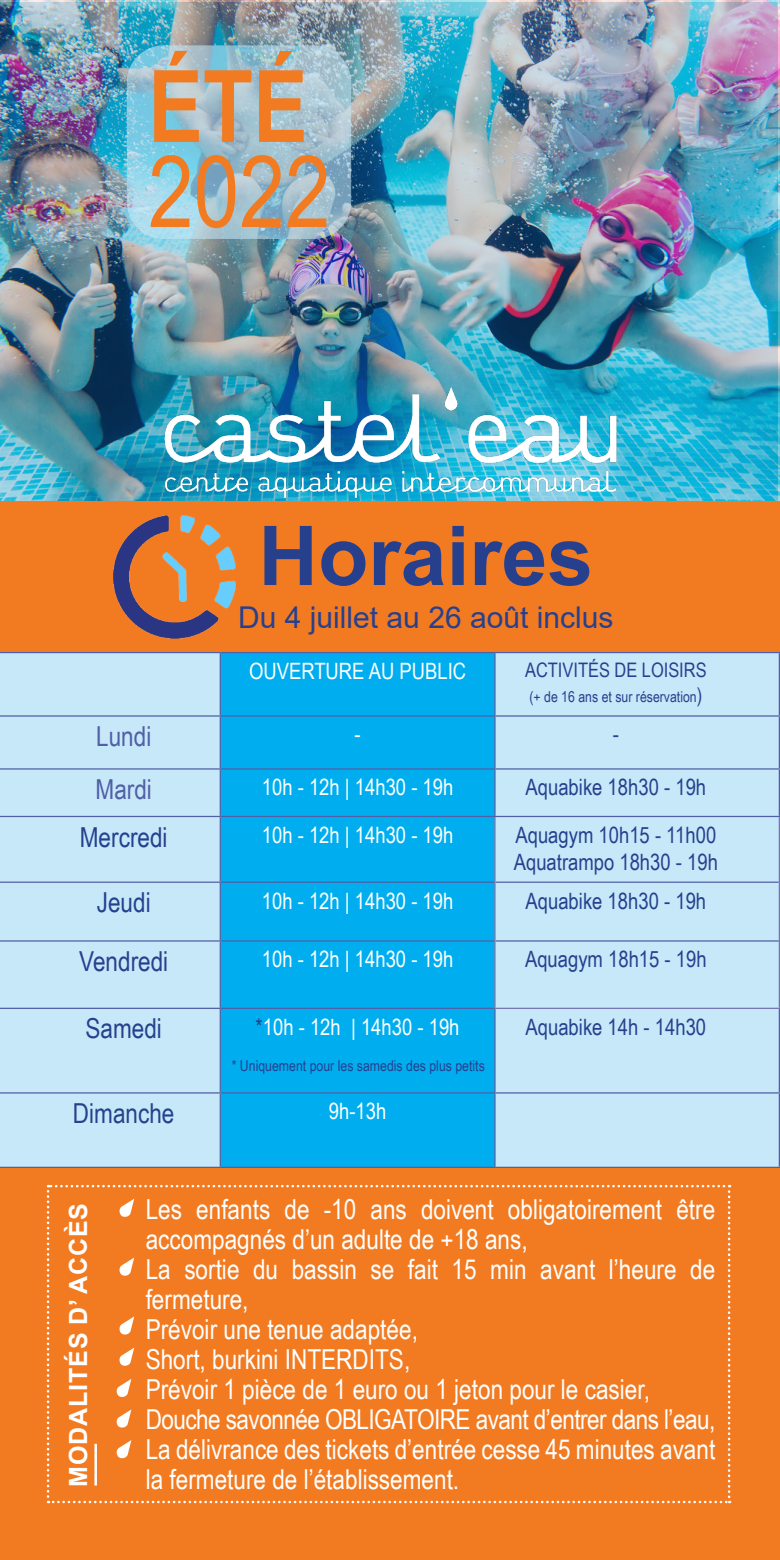
<style>
.page{position:relative;width:780px;height:1560px;background:#fff}
.page>*{position:absolute;margin:0;border:0;box-sizing:border-box;transform-origin:0 0}
.t1{font:100px "Arial Narrow";color:#f27b22}
.t2{font:700 100px "Arial Narrow";color:#f27b22}
.t3{font:700 82.5px "Arial";color:#27408e}
.t4{font:30px "Arial";color:#27408e}
.t5{font:27.5px/30px "Arial Narrow";color:#fff}
.t6{font:27.5px "Arial Narrow";letter-spacing:-.02em;color:#fff}
.t7{font:27.5px "Arial Narrow";color:#27408e}
.t8{font:27.5px "Arial Narrow";color:#505fa6}
.t9{font:27.5px "Arial Narrow";color:#27428c}
.t10{font:700 25px "Arial";letter-spacing:.035em;color:#fff}
.t11{font:22.5px "Arial Narrow";color:#fff}
.t12{font:22.5px "Arial Narrow";color:#27408e}
.t13{font:20px "Arial Narrow";color:#27408e}
.t14{font:15px "Arial Narrow";color:#27408e}
.s1{font-size:20px}
.s2{color:#27428c}
</style>
<div class="page">
<div style="left:0;top:1166px;width:780px;height:393px;background:#f27b22"></div>
<img style="left:0;top:0;width:780px;height:501px">
<div style="left:0;top:501px;width:780px;height:151px;background:#f27b22"></div>
<div style="left:1px;top:653px;width:777px;height:513px;background:#c6e8f9"></div>
<div style="left:221px;top:653px;width:273px;height:513px;background:#00aeef"></div>
<div style="left:1px;top:817px;width:219px;height:349px;background:#c6e8f9"></div>
<div style="left:495px;top:817px;width:283px;height:190px;background:#c6e8f9"></div>
<hr style="left:0;top:652px;width:220px;height:1px;background:#505fa6">
<hr style="left:0;top:653px;width:1px;height:62px;background:#505fa6">
<hr style="left:220px;top:652px;width:275px;height:1px;background:#505fa6">
<hr style="left:220px;top:653px;width:1px;height:62px;background:#505fa6">
<hr style="left:0;top:715px;width:220px;height:1px;background:#505fa6">
<hr style="left:0;top:716px;width:1px;height:52px;background:#505fa6">
<hr style="left:220px;top:715px;width:275px;height:1px;background:#505fa6">
<hr style="left:220px;top:716px;width:1px;height:52px;background:#505fa6">
<hr style="left:0;top:768px;width:220px;height:1px;background:#505fa6">
<hr style="left:0;top:769px;width:1px;height:46px;background:#505fa6">
<hr style="left:220px;top:768px;width:275px;height:1px;background:#505fa6">
<hr style="left:220px;top:769px;width:1px;height:46px;background:#505fa6">
<hr style="left:0;top:815px;width:220px;height:2px;background:#505fa6">
<hr style="left:0;top:817px;width:1px;height:64px;background:#505fa6">
<hr style="left:220px;top:815px;width:275px;height:2px;background:#505fa6">
<hr style="left:220px;top:817px;width:1px;height:64px;background:#505fa6">
<hr style="left:0;top:881px;width:220px;height:1px;background:#505fa6">
<hr style="left:0;top:882px;width:1px;height:58px;background:#505fa6">
<hr style="left:220px;top:881px;width:274px;height:1px;background:#505fa6">
<hr style="left:220px;top:882px;width:1px;height:58px;background:#505fa6">
<hr style="left:0;top:940px;width:220px;height:1px;background:#505fa6">
<hr style="left:0;top:941px;width:1px;height:66px;background:#505fa6">
<hr style="left:220px;top:940px;width:274px;height:1px;background:#505fa6">
<hr style="left:220px;top:941px;width:1px;height:66px;background:#505fa6">
<hr style="left:0;top:1007px;width:220px;height:1px;background:#505fa6">
<hr style="left:0;top:1008px;width:1px;height:84px;background:#505fa6">
<hr style="left:220px;top:1007px;width:274px;height:1px;background:#505fa6">
<hr style="left:220px;top:1008px;width:1px;height:84px;background:#505fa6">
<hr style="left:0;top:1092px;width:220px;height:1px;background:#505fa6">
<hr style="left:0;top:1093px;width:1px;height:73px;background:#505fa6">
<hr style="left:220px;top:1092px;width:275px;height:1px;background:#505fa6">
<hr style="left:220px;top:1093px;width:1px;height:73px;background:#505fa6">
<hr style="left:0;top:1166px;width:220px;height:1px;background:#505fa6">
<hr style="left:220px;top:1166px;width:275px;height:1px;background:#505fa6">
<hr style="left:495px;top:652px;width:285px;height:1px;background:#505fa6">
<hr style="left:494px;top:653px;width:1px;height:62px;background:#505fa6">
<hr style="left:778px;top:653px;width:2px;height:62px;background:#505fa6">
<hr style="left:495px;top:715px;width:285px;height:1px;background:#505fa6">
<hr style="left:494px;top:716px;width:1px;height:52px;background:#505fa6">
<hr style="left:778px;top:716px;width:2px;height:52px;background:#505fa6">
<hr style="left:495px;top:768px;width:285px;height:1px;background:#505fa6">
<hr style="left:494px;top:769px;width:1px;height:46px;background:#505fa6">
<hr style="left:778px;top:769px;width:2px;height:46px;background:#505fa6">
<hr style="left:495px;top:815px;width:285px;height:2px;background:#505fa6">
<hr style="left:495px;top:881px;width:283px;height:1px;background:#505fa6">
<hr style="left:495px;top:940px;width:283px;height:1px;background:#505fa6">
<hr style="left:494px;top:1008px;width:1px;height:84px;background:#505fa6">
<hr style="left:778px;top:1008px;width:2px;height:84px;background:#505fa6">
<hr style="left:495px;top:1092px;width:285px;height:1px;background:#505fa6">
<hr style="left:494px;top:1093px;width:1px;height:73px;background:#505fa6">
<hr style="left:778px;top:1093px;width:2px;height:73px;background:#505fa6">
<hr style="left:495px;top:1166px;width:285px;height:1px;background:#505fa6">
<hr style="left:494px;top:817px;width:1px;height:65px;background:#7673b1">
<hr style="left:778px;top:817px;width:2px;height:65px;background:#7673b1">
<hr style="left:494px;top:882px;width:1px;height:58px;background:#7673b1">
<hr style="left:778px;top:882px;width:2px;height:58px;background:#7673b1">
<hr style="left:494px;top:940px;width:1px;height:67px;background:#7673b1">
<hr style="left:778px;top:940px;width:2px;height:67px;background:#7673b1">
<hr style="left:494px;top:1007px;width:286px;height:1px;background:#7673b1">
<img style="left:15px;top:371px;width:757px;height:130px">
<img style="left:113px;top:515px;width:123px;height:123px">
<svg style="left:47px;top:1184px;width:683px;height:318px"></svg>
<hr style="left:94px;top:1443px;width:3px;height:42px;background:#fff">
<svg style="left:127px;top:45px;width:224px;height:194px;background:#9dc5d5"></svg>
<p class="t2" style="left:148px;top:31px;width:161px">ÉTÉ</p>
<p class="t1" style="left:148px;top:118px;width:184px">2022</p>
<p class="t3" style="left:258px;top:498px;width:336px">Horaires</p>
<p class="t4" style="left:238px;top:596px;width:377px">Du 4 juillet au 26 août inclus</p>
<p class="t11" style="left:249px;top:654px;width:219px">OUVERTURE AU PUBLIC</p>
<p class="t13" style="left:525px;top:655px;width:183px">ACTIVITÉS DE LOISIRS</p>
<p class="t14" style="left:529px;top:685px;width:174px">(+ de 16 ans et sur réservation<span class="s1">)</span></p>
<p class="t8" style="left:96px;top:716px;width:57px">Lundi</p>
<p class="t11" style="left:354px;top:718px;width:8px">-</p>
<p class="t12" style="left:612px;top:718px;width:8px">-</p>
<p class="t8" style="left:95px;top:769px;width:58px">Mardi</p>
<p class="t11" style="left:262px;top:770px;width:193px">10h - 12h | 14h30 - 19h</p>
<p class="t12" style="left:525px;top:770px;width:182px">Aquabike 18h30 - 19h</p>
<p class="t7" style="left:80px;top:816px;width:89px">Mercredi</p>
<p class="t11" style="left:262px;top:818px;width:193px">10h - 12h | 14h30 - 19h</p>
<p class="t12" style="left:515px;top:818px;width:202px">Aquagym 10h15 - 11h00</p>
<p class="t12" style="left:513px;top:845px;width:206px">Aquatrampo 18h30 - 19h</p>
<p class="t7" style="left:97px;top:882px;width:55px">Jeudi</p>
<p class="t11" style="left:262px;top:884px;width:193px">10h - 12h | 14h30 - 19h</p>
<p class="t12" style="left:525px;top:884px;width:182px">Aquabike 18h30 - 19h</p>
<p class="t7" style="left:79px;top:941px;width:91px">Vendredi</p>
<p class="t11" style="left:262px;top:942px;width:193px">10h - 12h | 14h30 - 19h</p>
<p class="t12" style="left:525px;top:942px;width:183px">Aquagym 18h15 - 19h</p>
<p class="t7" style="left:85px;top:1008px;width:78px">Samedi</p>
<p class="t11" style="left:255px;top:1010px;width:205px"><span class="s2">*</span>10h - 12h | 14h30 - 19h</p>
<p class="t12" style="left:525px;top:1010px;width:182px">Aquabike 14h - 14h30</p>
<p class="t14" style="left:232px;top:1054px;width:254px">* Uniquement pour les samedis des plus petits</p>
<p class="t9" style="left:73px;top:1092px;width:103px">Dimanche</p>
<p class="t11" style="left:329px;top:1094px;width:59px">9h-13h</p>
<p class="t10" style="left:61px;top:1486px;width:285px;rotate:-90deg">MODALITÉS D’ ACCÈS</p>
<p class="t5" style="left:146px;top:1192px;width:571px">Les enfants de -10 ans doivent obligatoirement être accompagnés d’un adulte de +18 ans,</p>
<p class="t5" style="left:146px;top:1252px;width:571px">La sortie du bassin se fait 15 min avant l’heure de fermeture,</p>
<p class="t5" style="left:146px;top:1312px;width:274px">Prévoir une tenue adaptée,</p>
<p class="t5" style="left:146px;top:1342px;width:266px">Short, burkini INTERDITS,</p>
<p class="t5" style="left:146px;top:1372px;width:506px">Prévoir 1 pièce de 1 euro ou 1 jeton pour le casier,</p>
<p class="t6" style="left:146px;top:1398px;width:571px">Douche savonnée OBLIGATOIRE avant d’entrer dans l’eau,</p>
<p class="t5" style="left:146px;top:1432px;width:571px">La délivrance des tickets d’entrée cesse 45 minutes avant la fermeture de l’établissement.</p>
</div>
